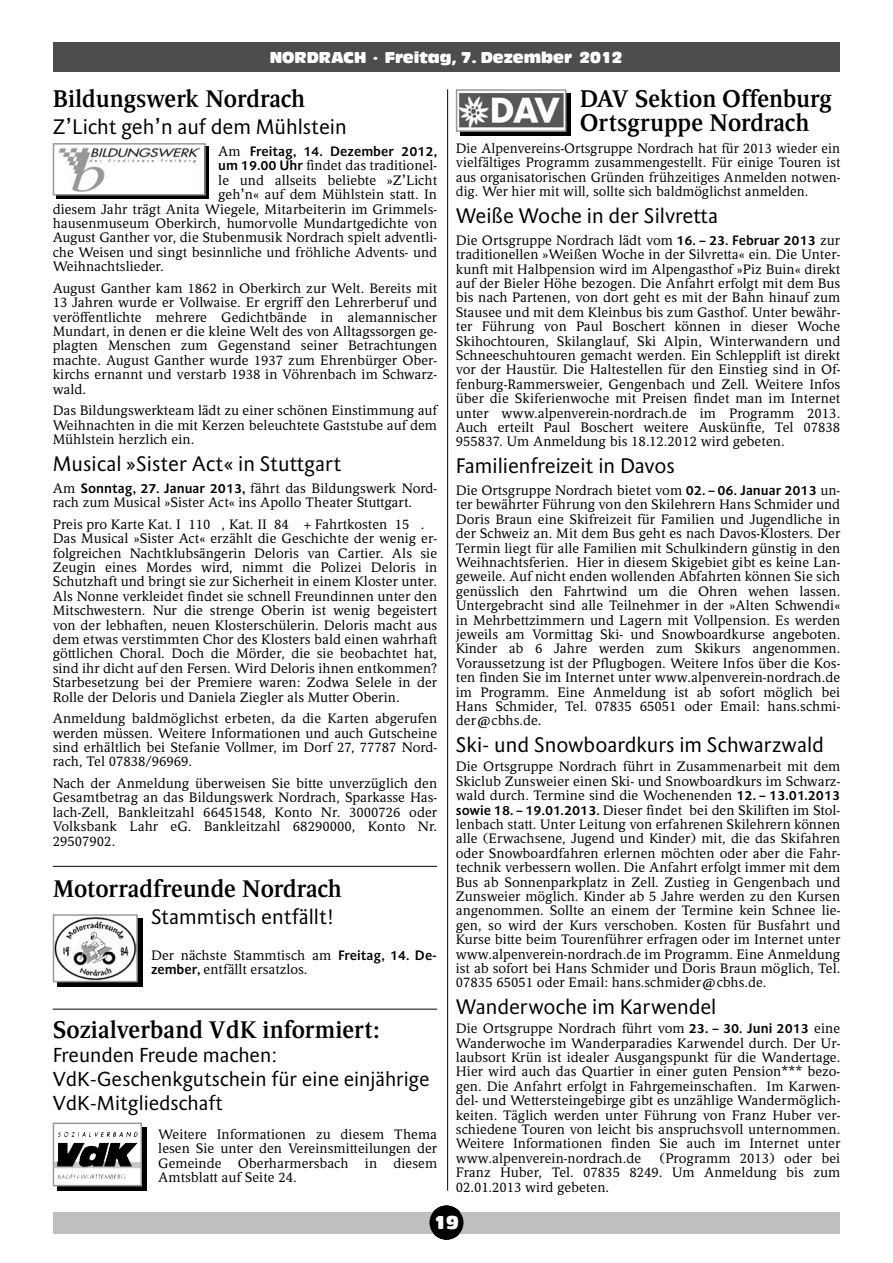
<style>
.page{position:relative;width:893px;height:1263px;background:#fff}
.page>*{position:absolute;margin:0;border:0;box-sizing:border-box;transform-origin:0 0}
.t1{font:700 24px/24px "Schwabo Serif Hl";letter-spacing:-.005em;color:#000}
.t2{font:21px "Schwabo Sans";color:#000}
.t3{font:20.25px/24px "Schwabo Sans";color:#000}
.t4{font:19.5px "Antique Olive T Compact Ro 1";color:#fff}
.t5{font:16.5px "Antique Olive T Compact Ro 1";color:#fff}
.t6{font:13.65px/14.4px "Schwabo Serif";color:#000;text-align:justify}
.t7{font:700 13.65px "Schwabo Sans";color:#000}
.s1{font-family:"Lucida Grande"}
.s2{font-family:"Schwabo Serif";font-weight:400}
.s3{font-family:"Schwabo Sans";font-weight:700}
</style>
<div class="page">
<div style="left:53px;top:43px;width:786px;height:29px;background:#4d4d4d"></div>
<div style="left:53px;top:1212px;width:786px;height:21px;background:#bfbfbf"></div>
<div style="left:429px;top:1205px;width:34px;height:34px;background:#000;border-radius:50%"></div>
<hr style="left:447px;top:89px;width:1px;height:1102px;background:#000">
<hr style="left:53px;top:866px;width:384px;height:1px;background:#000">
<hr style="left:53px;top:1009px;width:384px;height:1px;background:#000">
<div style="left:460px;top:94px;width:111px;height:42px;background:#000"></div>
<div style="left:457px;top:91px;width:108px;height:39px;background:#fff"></div>
<img style="left:459px;top:93px;width:104px;height:35px">
<div style="left:456px;top:89px;width:110px;height:43px;border:2px solid #999"></div>
<div style="left:57px;top:1127px;width:89px;height:63px;background:linear-gradient(to right,#000,#000)"></div>
<svg style="left:56px;top:1127px;width:83px;height:56px"></svg>
<img style="left:58px;top:1131px;width:73px;height:7px">
<div style="left:53px;top:1122px;width:89px;height:64px;border:2px solid #999"></div>
<svg style="left:56px;top:147px;width:153px;height:52px"></svg>
<div style="left:54px;top:145px;width:150px;height:49px;background:#fff"></div>
<img style="left:59px;top:147px;width:141px;height:45px">
<div style="left:53px;top:143px;width:153px;height:52px;border:2px solid #999"></div>
<svg style="left:57px;top:918px;width:85px;height:68px"></svg>
<img style="left:56px;top:917px;width:79px;height:62px">
<div style="left:53px;top:914px;width:85px;height:68px;border:2px solid #999"></div>
<p class="t5" style="left:270px;top:48px;width:354px">NORDRACH · Freitag, 7. Dezember 2012</p>
<h1 class="t1" style="left:53px;top:87px;width:254px">Bildungswerk Nordrach</h1>
<h2 class="t2" style="left:53px;top:115px;width:296px">Z<span class="s1">’</span>Licht geh<span class="s1">’</span>n auf dem Mühlstein</h2>
<p class="t7" style="left:218px;top:143px;width:220px"><span class="s2">Am</span> Freitag, 14. Dezember 2012,</p>
<p class="t6" style="left:218px;top:158px;width:220px"><span class="s3">um 19.00 Uhr</span> findet das traditionel-</p>
<p class="t6" style="left:218px;top:173px;width:220px">le und allseits beliebte »Z<span class="s1">’</span>Licht</p>
<p class="t6" style="left:218px;top:187px;width:220px">geh<span class="s1">’</span>n« auf dem Mühlstein statt. In</p>
<p class="t6" style="left:53px;top:202px;width:386px">diesem Jahr trägt Anita Wiegele, Mitarbeiterin im Grimmels-</p>
<p class="t6" style="left:53px;top:216px;width:386px">hausenmuseum Oberkirch, humorvolle Mundartgedichte von</p>
<p class="t6" style="left:53px;top:230px;width:386px">August Ganther vor, die Stubenmusik Nordrach spielt adventli-</p>
<p class="t6" style="left:53px;top:245px;width:386px">che Weisen und singt besinnliche und fröhliche Advents- und</p>
<p class="t6" style="left:53px;top:259px;width:113px">Weihnachtslieder.</p>
<p class="t6" style="left:53px;top:281px;width:386px">August Ganther kam 1862 in Oberkirch zur Welt. Bereits mit 13 Jahren wurde er Vollwaise. Er ergriff den Lehrerberuf und veröffentlichte mehrere Gedichtbände in alemannischer Mundart, in denen er die kleine Welt des von Alltagssorgen ge&shy;plagten Menschen zum Gegenstand seiner Betrachtungen machte. August Ganther wurde 1937 zum Ehrenbürger Ober&shy;kirchs ernannt und verstarb 1938 in Vöhrenbach im Schwarz&shy;wald.</p>
<p class="t6" style="left:53px;top:403px;width:386px">Das Bildungswerkteam lädt zu einer schönen Einstimmung auf Weihnachten in die mit Kerzen beleuchtete Gaststube auf dem Mühlstein herzlich ein.</p>
<h2 class="t2" style="left:53px;top:452px;width:290px">Musical »Sister Act« in Stuttgart</h2>
<p class="t6" style="left:53px;top:481px;width:386px">Am <span class="s3">Sonntag, 27. Januar 2013,</span> fährt das Bildungswerk Nord&shy;rach zum Musical »Sister Act« ins Apollo Theater Stuttgart.</p>
<p class="t6" style="left:53px;top:517px;width:386px;text-align:left">Preis pro Karte Kat. I 110 , Kat. II 84 + Fahrtkosten 15 .<br>Das Musical »Sister Act« erzählt die Geschichte der wenig er&shy;folgreichen Nachtklubsängerin Deloris van Cartier. Als sie Zeugin eines Mordes wird, nimmt die Polizei Deloris in Schutzhaft und bringt sie zur Sicherheit in einem Kloster unter.<br>Als Nonne verkleidet findet sie schnell Freundinnen unter den Mitschwestern. Nur die strenge Oberin ist wenig begeistert von der lebhaften, neuen Klosterschülerin. Deloris macht aus dem etwas verstimmten Chor des Klosters bald einen wahrhaft göttlichen Choral. Doch die Mörder, die sie beobachtet hat, sind ihr dicht auf den Fersen. Wird Deloris ihnen entkommen?<br>Starbesetzung bei der Premiere waren: Zodwa Selele in der Rolle der Deloris und Daniela Ziegler als Mutter Oberin.</p>
<p class="t6" style="left:53px;top:711px;width:386px">Anmeldung baldmöglichst erbeten, da die Karten abgerufen werden müssen. Weitere Informationen und auch Gutscheine sind erhältlich bei Stefanie Vollmer, im Dorf 27, 77787 Nord&shy;rach, Tel 07838/96969.</p>
<p class="t6" style="left:53px;top:776px;width:386px">Nach der Anmeldung überweisen Sie bitte unverzüglich den Gesamtbetrag an das Bildungswerk Nordrach, Sparkasse Has&shy;lach-Zell, Bankleitzahl 66451548, Konto Nr. 3000726 oder Volksbank Lahr eG. Bankleitzahl 68290000, Konto Nr.<br>29507902.</p>
<h1 class="t1" style="left:53px;top:877px;width:291px">Motorradfreunde Nordrach</h1>
<h2 class="t2" style="left:151px;top:905px;width:184px">Stammtisch entfällt!</h2>
<p class="t6" style="left:151px;top:948px;width:288px">Der nächste Stammtisch am <span class="s3">Freitag, 14. De&shy;zember,</span> entfällt ersatzlos.</p>
<h1 class="t1" style="left:53px;top:1018px;width:328px">Sozialverband VdK informiert:</h1>
<h3 class="t3" style="left:53px;top:1043px;width:378px">Freunden Freude machen:<br>VdK-Geschenkgutschein für eine einjährige<br>VdK-Mitgliedschaft</h3>
<p class="t6" style="left:158px;top:1127px;width:280px">Weitere Informationen zu diesem Thema lesen Sie unter den Vereinsmitteilungen der Gemeinde Oberharmersbach in diesem Amtsblatt auf Seite 24.</p>
<h1 class="t1" style="left:580px;top:87px;width:254px">DAV Sektion Offenburg<br>Ortsgruppe Nordrach</h1>
<p class="t6" style="left:456px;top:141px;width:386px">Die Alpenvereins-Ortsgruppe Nordrach hat für 2013 wieder ein vielfältiges Programm zusammengestellt. Für einige Touren ist aus organisatorischen Gründen frühzeitiges Anmelden notwen&shy;dig. Wer hier mit will, sollte sich baldmöglichst anmelden.</p>
<h2 class="t2" style="left:456px;top:204px;width:264px">Weiße Woche in der Silvretta</h2>
<p class="t6" style="left:456px;top:233px;width:386px">Die Ortsgruppe Nordrach lädt vom <span class="s3">16. – 23. Februar 2013</span> zur traditionellen »Weißen Woche in der Silvretta« ein. Die Unter&shy;kunft mit Halbpension wird im Alpengasthof »Piz Buin« direkt auf der Bieler Höhe bezogen. Die Anfahrt erfolgt mit dem Bus bis nach Partenen, von dort geht es mit der Bahn hinauf zum Stausee und mit dem Kleinbus bis zum Gasthof. Unter bewähr&shy;ter Führung von Paul Boschert können in dieser Woche Skihochtouren, Skilanglauf, Ski Alpin, Winterwandern und Schneeschuhtouren gemacht werden. Ein Schlepplift ist direkt vor der Haustür. Die Haltestellen für den Einstieg sind in Of&shy;fenburg-Rammersweier, Gengenbach und Zell. Weitere Infos über die Skiferienwoche mit Preisen findet man im Internet unter www.alpenverein-nordrach.de im Programm 2013.<br>Auch erteilt Paul Boschert weitere Auskünfte, Tel 07838<br>955837. Um Anmeldung bis 18.12.2012 wird gebeten.</p>
<h2 class="t2" style="left:456px;top:454px;width:220px">Familienfreizeit in Davos</h2>
<p class="t6" style="left:456px;top:483px;width:386px">Die Ortsgruppe Nordrach bietet vom <span class="s3">02. – 06. Januar 2013</span> un&shy;ter bewährter Führung von den Skilehrern Hans Schmider und Doris Braun eine Skifreizeit für Familien und Jugendliche in der Schweiz an. Mit dem Bus geht es nach Davos-Klosters. Der Termin liegt für alle Familien mit Schulkindern günstig in den Weihnachtsferien. Hier in diesem Skigebiet gibt es keine Lan&shy;geweile. Auf nicht enden wollenden Abfahrten können Sie sich genüsslich den Fahrtwind um die Ohren wehen lassen.<br>Untergebracht sind alle Teilnehmer in der »Alten Schwendi« in Mehrbettzimmern und Lagern mit Vollpension. Es werden jeweils am Vormittag Ski- und Snowboardkurse angeboten.<br>Kinder ab 6 Jahre werden zum Skikurs angenommen.<br>Voraussetzung ist der Pflugbogen. Weitere Infos über die Kos&shy;ten finden Sie im Internet unter www.alpenverein-nordrach.de im Programm. Eine Anmeldung ist ab sofort möglich bei Hans Schmider, Tel. 07835 65051 oder Email: hans.schmi&shy;der@cbhs.de.</p>
<h2 class="t2" style="left:456px;top:733px;width:370px">Ski- und Snowboardkurs im Schwarzwald</h2>
<p class="t6" style="left:456px;top:759px;width:386px">Die Ortsgruppe Nordrach führt in Zusammenarbeit mit dem Skiclub Zunsweier einen Ski- und Snowboardkurs im Schwarz&shy;wald durch. Termine sind die Wochenenden <span class="s3">12. – 13.01.2013 sowie 18. – 19.01.2013.</span> Dieser findet bei den Skiliften im Stol&shy;lenbach statt. Unter Leitung von erfahrenen Skilehrern können alle (Erwachsene, Jugend und Kinder) mit, die das Skifahren oder Snowboardfahren erlernen möchten oder aber die Fahr&shy;technik verbessern wollen. Die Anfahrt erfolgt immer mit dem Bus ab Sonnenparkplatz in Zell. Zustieg in Gengenbach und Zunsweier möglich. Kinder ab 5 Jahre werden zu den Kursen angenommen. Sollte an einem der Termine kein Schnee lie&shy;gen, so wird der Kurs verschoben. Kosten für Busfahrt und Kurse bitte beim Tourenführer erfragen oder im Internet unter www.alpenverein-nordrach.de im Programm. Eine Anmeldung ist ab sofort bei Hans Schmider und Doris Braun möglich, Tel.<br>07835 65051 oder Email: hans.schmider@cbhs.de.</p>
<h2 class="t2" style="left:456px;top:995px;width:262px">Wanderwoche im Karwendel</h2>
<p class="t6" style="left:456px;top:1021px;width:386px">Die Ortsgruppe Nordrach führt vom <span class="s3">23. – 30. Juni 2013</span> eine Wanderwoche im Wanderparadies Karwendel durch. Der Ur&shy;laubsort Krün ist idealer Ausgangspunkt für die Wandertage.<br>Hier wird auch das Quartier in einer guten Pension*** bezo&shy;gen. Die Anfahrt erfolgt in Fahrgemeinschaften. Im Karwen&shy;del- und Wettersteingebirge gibt es unzählige Wandermöglich&shy;keiten. Täglich werden unter Führung von Franz Huber ver&shy;schiedene Touren von leicht bis anspruchsvoll unternommen.<br>Weitere Informationen finden Sie auch im Internet unter www.alpenverein-nordrach.de</p>
<p class="t6" style="left:456px;top:1151px;width:386px;text-indent:204px">(Programm 2013) oder bei Franz Huber, Tel. 07835 8249. Um Anmeldung bis zum 02.01.2013 wird gebeten.</p>
<h3 class="t4" style="left:433px;top:1211px;width:27px">19</h3>
<h3 class="t4" style="left:439px;top:1211px;width:16px">X</h3>
</div>
